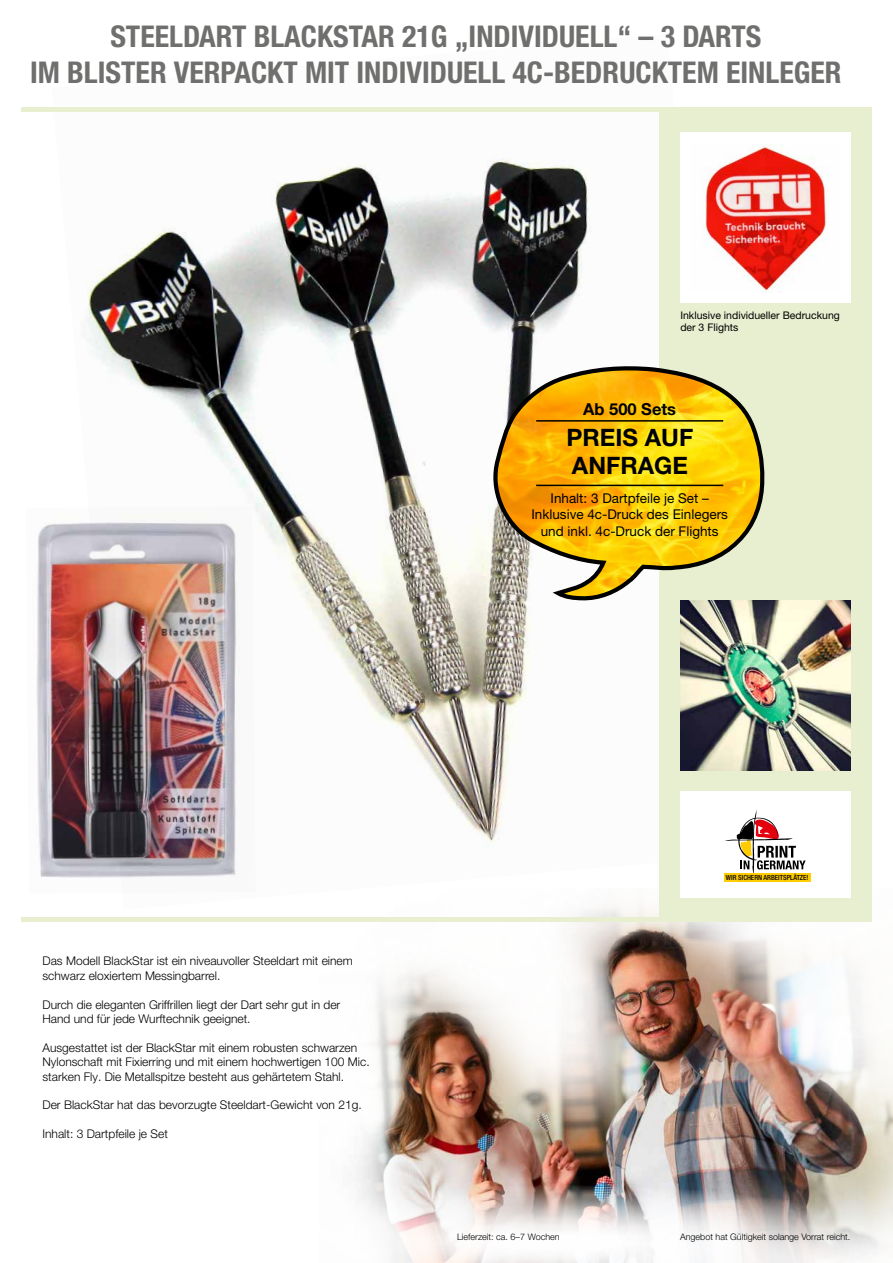
<style>
.page{position:relative;width:893px;height:1263px;background:#fff}
.page>*{position:absolute;margin:0;border:0;box-sizing:border-box;transform-origin:0 0}
.t1{font:700 condensed 30px/36px "Helvetica Neue LT Pro";color:#6f6f6e;text-align:center}
.t2{font:700 24px/28.8px "Helvetica Neue LT Pro";color:#000}
.t3{font:700 16.5px "Helvetica Neue LT Pro";color:#000}
.t4{font:13.5px/16.2px "Helvetica Neue LT Pro";color:#000;text-align:center}
.t5{font:300 12px/14.4px "Helvetica Neue LT Pro";color:#000}
.t6{font:10.5px/12.6px "Helvetica Neue LT Pro";color:#000}
.t7{font:300 9px "Helvetica Neue LT Pro";color:#000}
.t8{font:500 condensed 7.05px "Helvetica Neue LT Pro";color:#000}
</style>
<div class="page">
<img style="left:52px;top:111px;width:607px;height:731px">
<img style="left:319px;top:905px;width:574px;height:328px">
<div style="left:659px;top:111px;width:213px;height:808px;background:#e7efd0"></div>
<hr style="left:21px;top:918px;width:851px;height:4px;background:#e7efd0">
<hr style="left:21px;top:107px;width:851px;height:4px;background:#e7efd0">
<svg style="left:489px;top:367px;width:275px;height:235px"></svg>
<hr style="left:536px;top:420px;width:187px;height:2px;background:#000">
<hr style="left:536px;top:485px;width:187px;height:1px;background:#000">
<div style="left:680px;top:132px;width:170px;height:171px;background:#fff"></div>
<img style="left:36px;top:506px;width:220px;height:372px">
<img style="left:703px;top:145px;width:125px;height:147px">
<div style="left:680px;top:791px;width:170px;height:107px;background:#fff"></div>
<svg style="left:725px;top:810px;width:81px;height:63px"></svg>
<div style="left:724px;top:873px;width:86px;height:8px;background:#fc0"></div>
<svg style="left:319px;top:1185px;width:565px;height:78px"></svg>
<img style="left:680px;top:600px;width:170px;height:170px">
<h1 class="t1" style="left:30px;top:18px;width:813px">STEELDART BLACKSTAR 21G „INDIVIDUELL“ – 3 DARTS<br>IM BLISTER VERPACKT MIT INDIVIDUELL 4C-BEDRUCKTEM EINLEGER</h1>
<p class="t6" style="left:680px;top:308px;width:161px">Inklusive individueller Bedruckung der 3 Flights</p>
<h3 class="t3" style="left:583px;top:399px;width:94px">Ab 500 Sets</h3>
<h2 class="t2" style="left:567px;top:422px;width:128px">PREIS AUF<br>ANFRAGE</h2>
<p class="t4" style="left:531px;top:490px;width:198px">Inhalt: 3 Dartpfeile je Set –<br>Inklusive 4c-Druck des Einlegers und inkl. 4c-Druck der Flights</p>
<p class="t5" style="left:43px;top:954px;width:312px">Das Modell BlackStar ist ein niveauvoller Steeldart mit einem schwarz eloxiertem Messingbarrel.</p>
<p class="t5" style="left:43px;top:997px;width:299px">Durch die eleganten Griffrillen liegt der Dart sehr gut in der<br>Hand und für jede Wurftechnik geeignet.</p>
<p class="t5" style="left:43px;top:1040px;width:329px">Ausgestattet ist der BlackStar mit einem robusten schwarzen<br>Nylonschaft mit Fixierring und mit einem hochwertigen 100 Mic. starken Fly. Die Metallspitze besteht aus gehärtetem Stahl.</p>
<p class="t5" style="left:43px;top:1098px;width:321px">Der BlackStar hat das bevorzugte Steeldart-Gewicht von 21g.</p>
<p class="t5" style="left:43px;top:1126px;width:127px">Inhalt: 3 Dartpfeile je Set</p>
<p class="t8" style="left:726px;top:873px;width:84px">WIR SICHERN ARBEITSPLÄTZE!</p>
<p class="t7" style="left:457px;top:1231px;width:104px">Lieferzeit: ca. 6–7 Wochen</p>
<p class="t7" style="left:680px;top:1231px;width:172px">Angebot hat Gültigkeit solange Vorrat reicht.</p>
</div>
